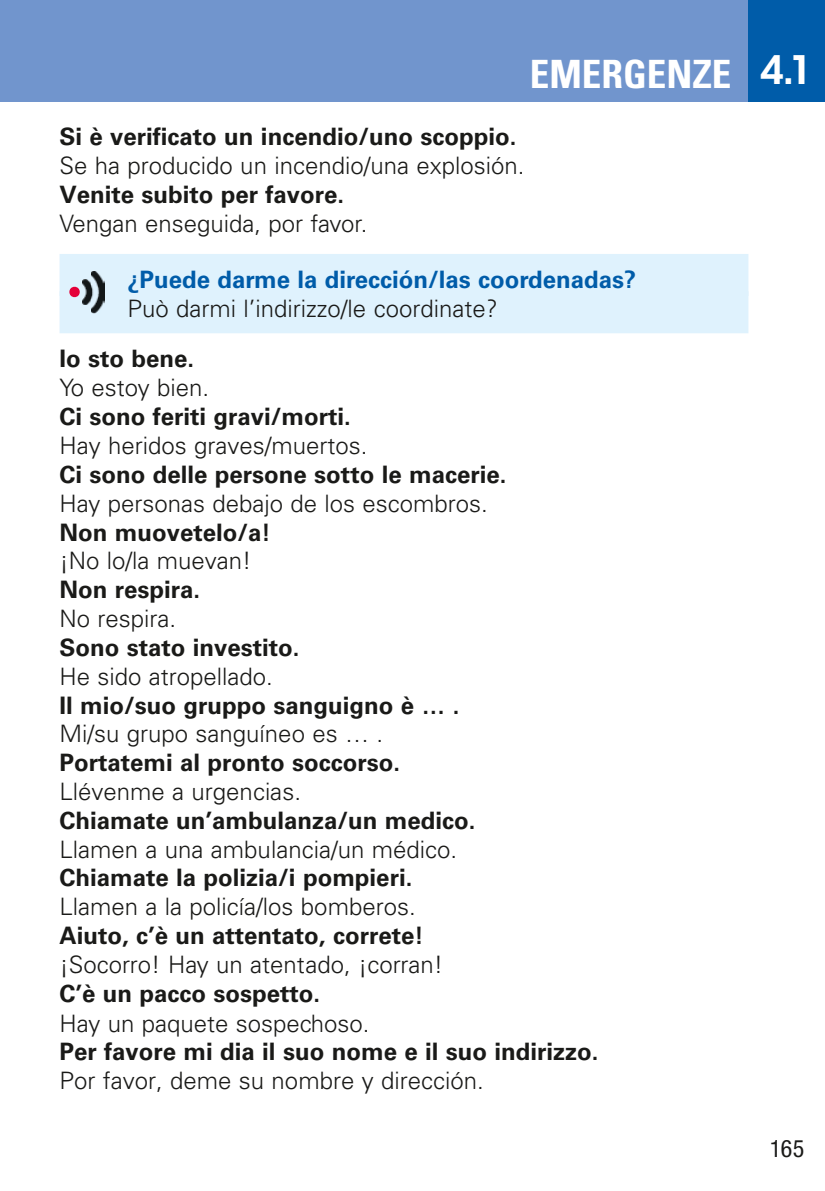
<style>
.page{position:relative;width:825px;height:1191px;background:#fff}
.page>*{position:absolute;margin:0;border:0;box-sizing:border-box;transform-origin:0 0}
.t1{font:700 condensed 39px "Univers LT Std";color:#fff}
.t2{font:300 24px "Univers LT Std";color:#1a1a18}
.t3{font:700 24px "Univers LT Std";color:#1a1a18}
.t4{font:700 24px "Univers LT Std";color:#005ca9}
.t5{font:condensed 24px "Helvetica Neue LT Std";color:#1a1a18}
.s1{font-family:"ITC Avant Garde Std";font-weight:600;font-stretch:normal}
</style>
<div class="page">
<div style="left:0;top:0;width:825px;height:102px;background:#7195cd"></div>
<div style="left:748px;top:0;width:77px;height:102px;background:#005ca9"></div>
<div style="left:60px;top:254px;width:688px;height:42px;background:#dff2fd"></div>
<div style="left:60px;top:291px;width:688px;height:42px;background:#dff2fd"></div>
<svg style="left:69px;top:286px;width:11px;height:12px"></svg>
<img style="left:83px;top:280px;width:8px;height:25px">
<img style="left:91px;top:271px;width:13px;height:42px">
<h1 class="t1" style="left:530px;top:51px;width:285px">EMERGENZE <span class="s1">4.1</span></h1>
<p class="t3" style="left:60px;top:128px;width:458px">Si è verificato un incendio/uno scoppio.</p>
<p class="t2" style="left:60px;top:157px;width:466px">Se ha producido un incendio/una explosión.</p>
<p class="t3" style="left:60px;top:186px;width:286px">Venite subito per favore.</p>
<p class="t2" style="left:60px;top:215px;width:309px">Vengan enseguida, por favor.</p>
<p class="t4" style="left:128px;top:271px;width:510px">¿Puede darme la dirección/las coordenadas?</p>
<p class="t2" style="left:128px;top:299px;width:372px">Può darmi l’indirizzo/le coordinate?</p>
<p class="t3" style="left:60px;top:349px;width:136px">Io sto bene.</p>
<p class="t2" style="left:60px;top:379px;width:151px">Yo estoy bien.</p>
<p class="t3" style="left:60px;top:407px;width:293px">Ci sono feriti gravi/morti.</p>
<p class="t2" style="left:60px;top:436px;width:310px">Hay heridos graves/muertos.</p>
<p class="t3" style="left:60px;top:465px;width:448px">Ci sono delle persone sotto le macerie.</p>
<p class="t2" style="left:60px;top:494px;width:430px">Hay personas debajo de los escombros.</p>
<p class="t3" style="left:60px;top:523px;width:213px">Non muovetelo/a!</p>
<p class="t2" style="left:60px;top:552px;width:194px">¡No lo/la muevan!</p>
<p class="t3" style="left:60px;top:581px;width:142px">Non respira.</p>
<p class="t2" style="left:60px;top:610px;width:118px">No respira.</p>
<p class="t3" style="left:60px;top:638px;width:242px">Sono stato investito.</p>
<p class="t2" style="left:60px;top:667px;width:215px">He sido atropellado.</p>
<p class="t3" style="left:60px;top:696px;width:402px">Il mio/suo gruppo sanguigno è … .</p>
<p class="t2" style="left:60px;top:725px;width:325px">Mi/su grupo sanguíneo es … .</p>
<p class="t3" style="left:60px;top:754px;width:342px">Portatemi al pronto soccorso.</p>
<p class="t2" style="left:60px;top:782px;width:243px">Llévenme a urgencias.</p>
<p class="t3" style="left:60px;top:811px;width:418px">Chiamate un’ambulanza/un medico.</p>
<p class="t2" style="left:60px;top:840px;width:399px">Llamen a una ambulancia/un médico.</p>
<p class="t3" style="left:60px;top:869px;width:354px">Chiamate la polizia/i pompieri.</p>
<p class="t2" style="left:60px;top:898px;width:358px">Llamen a la policía/los bomberos.</p>
<p class="t3" style="left:60px;top:927px;width:366px">Aiuto, c’è un attentato, correte!</p>
<p class="t2" style="left:60px;top:956px;width:385px">¡Socorro! Hay un atentado, ¡corran!</p>
<p class="t3" style="left:60px;top:985px;width:262px">C’è un pacco sospetto.</p>
<p class="t2" style="left:60px;top:1014px;width:311px">Hay un paquete sospechoso.</p>
<p class="t3" style="left:60px;top:1043px;width:540px">Per favore mi dia il suo nome e il suo indirizzo.</p>
<p class="t2" style="left:60px;top:1071px;width:426px">Por favor, deme su nombre y dirección.</p>
<p class="t5" style="left:770px;top:1134px;width:36px">165</p>
</div>
